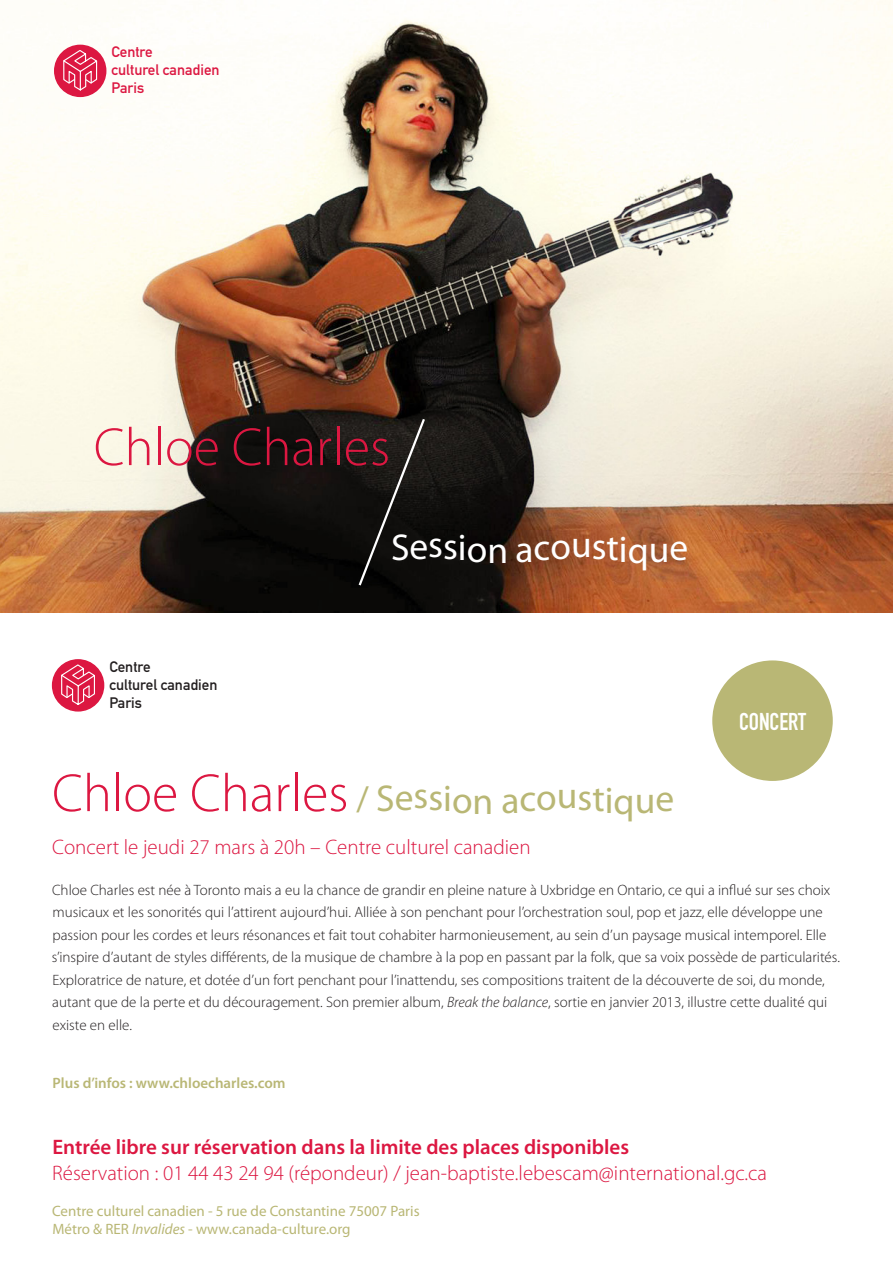
<style>
.page{position:relative;width:893px;height:1263px;background:#fff}
.page>*{position:absolute;margin:0;border:0;box-sizing:border-box;transform-origin:0 0}
.t1{font:300 54px "Myriad Pro";color:#dc1741}
.t2{font:37.5px "Myriad Pro";color:#b9b775}
.t3{font:37.5px "Myriad Pro";color:#fff}
.t4{font:24px "DIN Engschrift";color:#fff}
.t5{font:300 21px "Myriad Pro";color:#dc1741}
.t6{font:600 21px "Myriad Pro";color:#dc1741}
.t7{font:300 15px/22.5px "Myriad Pro";color:#231f20}
.t8{font:15px "Myriad Pro";color:#b9b775}
.t9{font:600 15px "Myriad Pro";color:#b9b775}
.t10{font:15px "DIN Mittelschrift";color:#231f20}
.t11{font:15px "DIN Mittelschrift";color:#dc1741}
.s1{font-weight:300;font-size:54px;color:#dc1741}
.s2{font-size:36px}
.s3{font-style:italic}
</style>
<div class="page">
<img style="left:0;top:0;width:893px;height:613px">
<div style="left:53px;top:660px;width:51px;height:51px;background:#dc1741;border-radius:50%"></div>
<div style="left:52px;top:659px;width:52px;height:52px;border:2px solid #dc1741;border-radius:50%"></div>
<svg style="left:61px;top:664px;width:34px;height:41px"></svg>
<div style="left:55px;top:45px;width:51px;height:51px;background:#dc1741;border-radius:50%"></div>
<div style="left:54px;top:45px;width:52px;height:52px;border:2px solid #dc1741;border-radius:50%"></div>
<svg style="left:63px;top:50px;width:34px;height:41px"></svg>
<div style="left:712px;top:660px;width:121px;height:121px;background:#b9b775;border-radius:50%"></div>
<svg style="left:357px;top:416px;width:70px;height:172px;background:#1c1a18"></svg>
<p class="t11" style="left:112px;top:43px;width:43px">Centre</p>
<p class="t11" style="left:112px;top:61px;width:109px">culturel canadien</p>
<p class="t11" style="left:112px;top:79px;width:34px">Paris</p>
<p class="t1" style="left:94px;top:415px;width:298px">Chloe Charles</p>
<p class="t10" style="left:109px;top:658px;width:43px">Centre</p>
<p class="t10" style="left:109px;top:676px;width:110px">culturel canadien</p>
<p class="t10" style="left:109px;top:694px;width:34px">Paris</p>
<p class="t3" style="left:391px;top:525px;width:299px">Session acoustique</p>
<p class="t4" style="left:739px;top:707px;width:69px">CONCERT</p>
<p class="t2" style="left:52px;top:775px;width:623px"><span class="s1">Chloe Charles</span> <span class="s2">/</span> Session acoustique</p>
<p class="t5" style="left:52px;top:835px;width:480px">Concert le jeudi 27 mars à 20h – Centre culturel canadien</p>
<p class="t7" style="left:52px;top:878px;width:789px">Chloe Charles est née à Toronto mais a eu la chance de grandir en pleine nature à Uxbridge en Ontario, ce qui a influé sur ses choix musicaux et les sonorités qui l’attirent aujourd’hui. Alliée à son penchant pour l’orchestration soul, pop et jazz, elle développe une passion pour les cordes et leurs résonances et fait tout cohabiter harmonieusement, au sein d’un paysage musical intemporel. Elle s’inspire d’autant de styles différents, de la musique de chambre à la pop en passant par la folk, que sa voix possède de particularités.</p>
<p class="t7" style="left:52px;top:968px;width:776px">Exploratrice de nature, et dotée d’un fort penchant pour l’inattendu, ses compositions traitent de la découverte de soi, du monde, autant que de la perte et du découragement. Son premier album, <span class="s3">Break the balance</span>, sortie en janvier 2013, illustre cette dualité qui existe en elle.</p>
<p class="t9" style="left:53px;top:1074px;width:234px">Plus d’infos : www.chloecharles.com</p>
<p class="t6" style="left:52px;top:1134px;width:578px">Entrée libre sur réservation dans la limite des places disponibles</p>
<p class="t5" style="left:52px;top:1160px;width:716px">Réservation : 01 44 43 24 94 (répondeur) / jean-baptiste.lebescam@international.gc.ca</p>
<p class="t8" style="left:52px;top:1201px;width:369px">Centre culturel canadien - 5 rue de Constantine 75007 Paris</p>
<p class="t8" style="left:52px;top:1219px;width:300px">Métro &amp; RER <span class="s3">Invalides</span> - www.canada-culture.org</p>
</div>
